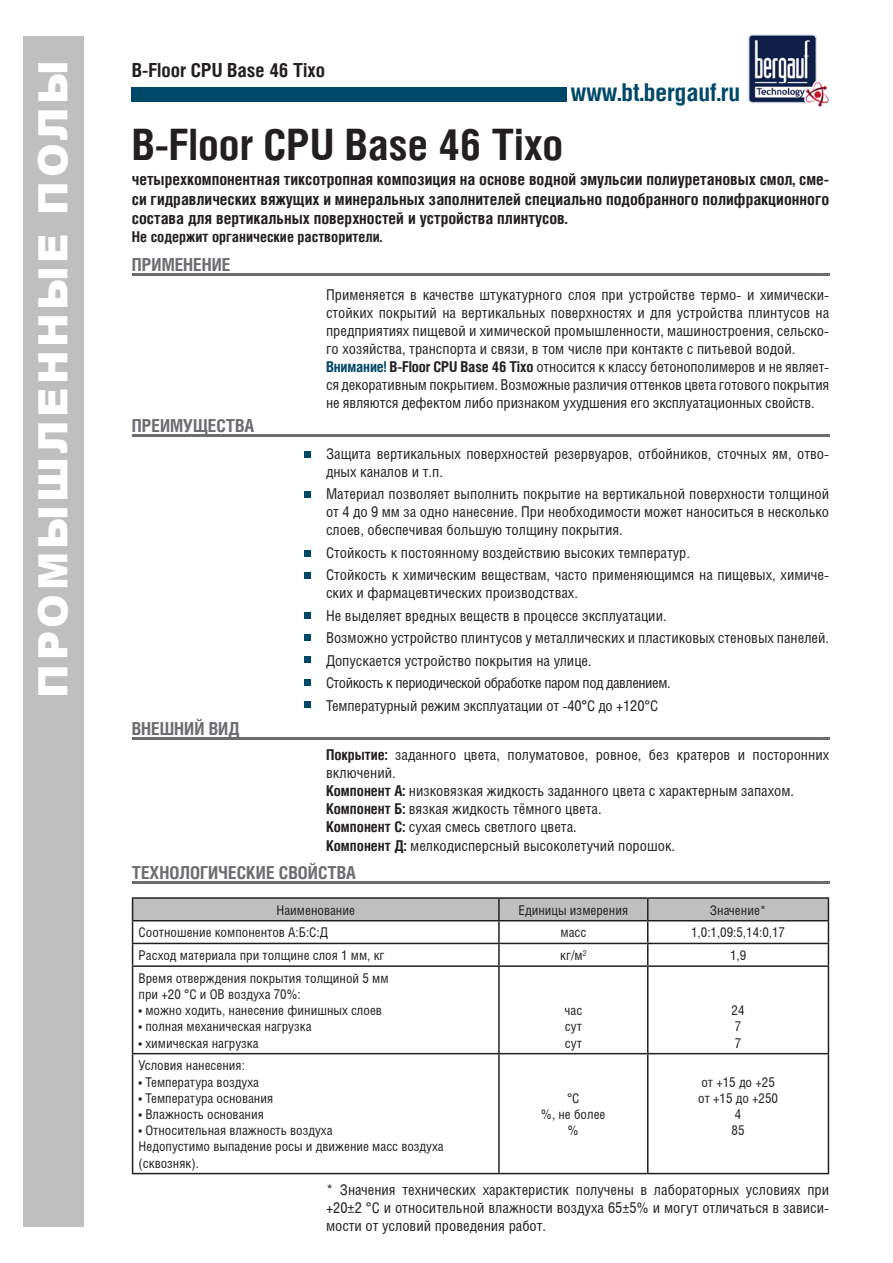
<style>
.page{position:relative;width:893px;height:1263px;background:#fff}
.page>*{position:absolute;margin:0;border:0;box-sizing:border-box;transform-origin:0 0}
.t1{font:700 43.5px "Helios Cond";color:#231f20}
.t2{font:900 40.5px "Arial";letter-spacing:.085em;color:#fff}
.t3{font:700 24.75px "Helios Cond";color:#004867}
.t4{font:700 19.5px "Helios Cond";color:#231f20}
.t5{font:700 18px "Helios Cond";color:#6c6d70}
.t6{font:700 16.5px/19.8px "Helios Cond";color:#231f20;text-align:justify}
.t7{font:15px/18px "Helios Cond";color:#231f20;text-align:justify}
.t8{font:15px "Helios Cond";letter-spacing:-.03em;color:#231f20}
.t9{font:700 15px "Helios Cond";color:#231f20}
.t10{font:13.5px "Helios Cond";color:#231f20}
.s1{font-weight:700;color:#004867}
.s2{font-weight:700}
</style>
<div class="page">
<hr style="left:132px;top:434px;width:697px;height:3px;background:#6c6d70">
<hr style="left:132px;top:273px;width:697px;height:3px;background:#6c6d70">
<hr style="left:132px;top:737px;width:697px;height:3px;background:#6c6d70">
<hr style="left:132px;top:881px;width:697px;height:3px;background:#6c6d70">
<div style="left:305px;top:451px;width:6px;height:7px;background:#004867"></div>
<div style="left:305px;top:491px;width:6px;height:7px;background:#004867"></div>
<div style="left:305px;top:550px;width:6px;height:7px;background:#004867"></div>
<svg style="left:305px;top:612px;width:6px;height:6px"></svg>
<svg style="left:305px;top:657px;width:6px;height:6px"></svg>
<svg style="left:305px;top:573px;width:6px;height:6px"></svg>
<div style="left:305px;top:634px;width:6px;height:7px;background:#004867"></div>
<svg style="left:305px;top:679px;width:6px;height:6px"></svg>
<div style="left:305px;top:701px;width:6px;height:7px;background:#004867"></div>
<div style="left:23px;top:36px;width:61px;height:1191px;background:#bfbfc0"></div>
<div style="left:132px;top:87px;width:435px;height:15px;background:#004867"></div>
<img style="left:747px;top:34px;width:82px;height:73px">
<hr style="left:132px;top:897px;width:367px;height:2px;background:#231f20">
<hr style="left:499px;top:897px;width:149px;height:2px;background:#231f20">
<hr style="left:648px;top:897px;width:181px;height:2px;background:#231f20">
<svg style="left:132px;top:898px;width:697px;height:67px"></svg>
<hr style="left:132px;top:965px;width:367px;height:2px;background:#231f20">
<hr style="left:132px;top:967px;width:1px;height:86px;background:#231f20">
<hr style="left:499px;top:965px;width:149px;height:2px;background:#231f20">
<hr style="left:498px;top:967px;width:2px;height:86px;background:#231f20">
<hr style="left:648px;top:965px;width:181px;height:2px;background:#231f20">
<hr style="left:647px;top:967px;width:1px;height:86px;background:#231f20">
<hr style="left:828px;top:967px;width:1px;height:86px;background:#231f20">
<hr style="left:132px;top:1053px;width:367px;height:1px;background:#231f20">
<hr style="left:132px;top:1054px;width:1px;height:119px;background:#231f20">
<hr style="left:499px;top:1053px;width:149px;height:1px;background:#231f20">
<hr style="left:498px;top:1054px;width:2px;height:119px;background:#231f20">
<hr style="left:648px;top:1053px;width:181px;height:1px;background:#231f20">
<hr style="left:647px;top:1054px;width:1px;height:119px;background:#231f20">
<hr style="left:828px;top:1054px;width:1px;height:119px;background:#231f20">
<hr style="left:132px;top:1173px;width:367px;height:1px;background:#231f20">
<hr style="left:499px;top:1173px;width:149px;height:1px;background:#231f20">
<hr style="left:648px;top:1173px;width:181px;height:1px;background:#231f20">
<p class="t2" style="left:24px;top:697px;width:639px;rotate:-90deg">ПРОМЫШЛЕННЫЕ ПОЛЫ</p>
<p class="t4" style="left:132px;top:59px;width:195px">B-Floor CPU Base 46 Tixo</p>
<p class="t3" style="left:571px;top:77px;width:171px">www.bt.bergauf.ru</p>
<p class="t1" style="left:132px;top:118px;width:433px">B-Floor CPU Base 46 Tixo</p>
<p class="t6" style="left:132px;top:169px;width:699px">четырехкомпонентная тиксотропная композиция на основе водной эмульсии полиуретановых смол, сме&shy;си гидравлических вяжущих и минеральных заполнителей специально подобранного полифракционного состава для вертикальных поверхностей и устройства плинтусов.</p>
<p class="t9" style="left:132px;top:228px;width:252px">Не содержит органические растворители.</p>
<p class="t5" style="left:132px;top:254px;width:100px">ПРИМЕНЕНИЕ</p>
<p class="t5" style="left:132px;top:415px;width:124px">ПРЕИМУЩЕСТВА</p>
<p class="t5" style="left:132px;top:718px;width:109px">ВНЕШНИЙ ВИД</p>
<p class="t7" style="left:326px;top:285px;width:505px">Применяется в качестве штукатурного слоя при устройстве термо- и химически&shy;стойких покрытий на вертикальных поверхностях и для устройства плинтусов на предприятиях пищевой и химической промышленности, машиностроения, сельско&shy;го хозяйства, транспорта и связи, в том числе при контакте с питьевой водой.</p>
<p class="t7" style="left:326px;top:357px;width:505px"><span class="s1">Внимание!</span> <span class="s2">B-Floor CPU Base 46 Tixo</span> относится к классу бетонополимеров и не являет&shy;ся декоративным покрытием. Возможные различия оттенков цвета готового покрытия не являются дефектом либо признаком ухудшения его эксплуатационных свойств.</p>
<p class="t7" style="left:326px;top:444px;width:505px">Защита вертикальных поверхностей резервуаров, отбойников, сточных ям, отво&shy;дных каналов и т.п.</p>
<p class="t7" style="left:326px;top:485px;width:505px">Материал позволяет выполнить покрытие на вертикальной поверхности толщиной от 4 до 9 мм за одно нанесение. При необходимости может наноситься в несколько слоев, обеспечивая большую толщину покрытия.</p>
<p class="t7" style="left:326px;top:543px;width:366px">Стойкость к постоянному воздействию высоких температур.</p>
<p class="t7" style="left:326px;top:566px;width:505px">Стойкость к химическим веществам, часто применяющимся на пищевых, химиче&shy;ских и фармацевтических производствах.</p>
<p class="t7" style="left:326px;top:606px;width:342px">Не выделяет вредных веществ в процессе эксплуатации.</p>
<p class="t7" style="left:326px;top:629px;width:505px">Возможно устройство плинтусов у металлических и пластиковых стеновых панелей.</p>
<p class="t7" style="left:326px;top:651px;width:267px">Допускается устройство покрытия на улице.</p>
<p class="t8" style="left:326px;top:674px;width:346px">Стойкость к периодической обработке паром под давлением.</p>
<p class="t7" style="left:326px;top:696px;width:334px">Температурный режим эксплуатации от -40°С до +120°С</p>
<p class="t7" style="left:326px;top:746px;width:505px"><span class="s2">Покрытие:</span> заданного цвета, полуматовое, ровное, без кратеров и посторонних включений.</p>
<p class="t7" style="left:326px;top:782px;width:470px"><span class="s2">Компонент А:</span> низковязкая жидкость заданного цвета с характерным запахом.</p>
<p class="t7" style="left:326px;top:800px;width:277px"><span class="s2">Компонент Б:</span> вязкая жидкость тёмного цвета.</p>
<p class="t7" style="left:326px;top:818px;width:252px"><span class="s2">Компонент С:</span> сухая смесь светлого цвета.</p>
<p class="t7" style="left:326px;top:836px;width:351px"><span class="s2">Компонент Д:</span> мелкодисперсный высоколетучий порошок.</p>
<p class="t5" style="left:132px;top:862px;width:226px">ТЕХНОЛОГИЧЕСКИЕ СВОЙСТВА</p>
<p class="t10" style="left:276px;top:902px;width:80px">Наименование</p>
<p class="t10" style="left:519px;top:902px;width:111px">Единицы измерения</p>
<p class="t10" style="left:710px;top:902px;width:58px">Значение*</p>
<p class="t10" style="left:139px;top:924px;width:191px">Соотношение компонентов А:Б:С:Д</p>
<p class="t10" style="left:560px;top:924px;width:27px">масс</p>
<p class="t10" style="left:691px;top:924px;width:95px">1,0:1,09:5,14:0,17</p>
<p class="t10" style="left:139px;top:947px;width:247px">Расход материала при толщине слоя 1 мм, кг</p>
<p class="t10" style="left:560px;top:947px;width:28px">кг/м<sup>2</sup></p>
<p class="t10" style="left:730px;top:947px;width:18px">1,9</p>
<p class="t10" style="left:139px;top:970px;width:252px">Время отверждения покрытия толщиной 5 мм</p>
<p class="t10" style="left:139px;top:986px;width:164px">при +20 °С и ОВ воздуха 70%:</p>
<p class="t10" style="left:139px;top:1002px;width:245px">• можно ходить, нанесение финишных слоев</p>
<p class="t10" style="left:139px;top:1018px;width:174px">• полная механическая нагрузка</p>
<p class="t10" style="left:139px;top:1035px;width:122px">• химическая нагрузка</p>
<p class="t10" style="left:732px;top:1002px;width:14px">24</p>
<p class="t10" style="left:735px;top:1018px;width:8px">7</p>
<p class="t10" style="left:735px;top:1035px;width:8px">7</p>
<p class="t10" style="left:564px;top:1002px;width:19px">час</p>
<p class="t10" style="left:565px;top:1018px;width:18px">сут</p>
<p class="t10" style="left:565px;top:1035px;width:18px">сут</p>
<p class="t10" style="left:139px;top:1057px;width:108px">Условия нанесения:</p>
<p class="t10" style="left:139px;top:1074px;width:122px">• Температура воздуха</p>
<p class="t10" style="left:139px;top:1090px;width:136px">• Температура основания</p>
<p class="t10" style="left:139px;top:1106px;width:127px">• Влажность основания</p>
<p class="t10" style="left:139px;top:1122px;width:195px">• Относительная влажность воздуха</p>
<p class="t10" style="left:139px;top:1138px;width:307px">Недопустимо выпадение росы и движение масс воздуха</p>
<p class="t10" style="left:139px;top:1155px;width:62px">(сквозняк).</p>
<p class="t10" style="left:567px;top:1090px;width:14px">°С</p>
<p class="t10" style="left:541px;top:1106px;width:66px">%, не более</p>
<p class="t10" style="left:568px;top:1122px;width:12px">%</p>
<p class="t10" style="left:701px;top:1074px;width:75px">от +15 до +25</p>
<p class="t10" style="left:698px;top:1090px;width:81px">от +15 до +250</p>
<p class="t10" style="left:735px;top:1106px;width:8px">4</p>
<p class="t10" style="left:732px;top:1122px;width:14px">85</p>
<p class="t7" style="left:326px;top:1180px;width:505px">* Значения технических характеристик получены в лабораторных условиях при +20±2 °С и относительной влажности воздуха 65±5% и могут отличаться в зависи&shy;мости от условий проведения работ.</p>
</div>
